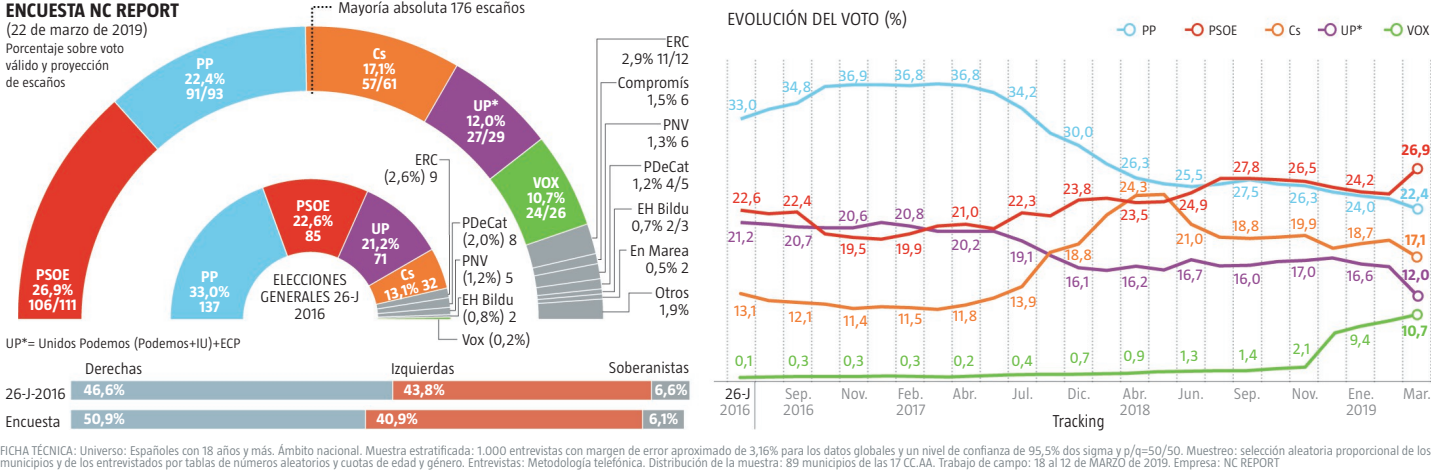
<style>
.page{position:relative;width:1438px;height:471px;background:#fff}
.page>*{position:absolute;margin:0;border:0;box-sizing:border-box;transform-origin:0 0}
.t1{font:700 20px "Taz";letter-spacing:.01em;color:#231f20}
.t2{font:300 18px "Taz";letter-spacing:.01em;color:#231f20}
.t3{font:300 17.6px "Taz";letter-spacing:.01em;color:#231f20;scale:.9 1}
.t4{font:300 16px/17px "Taz";letter-spacing:.01em;color:#231f20;text-align:right}
.t5{font:700 16px/15px "Taz";letter-spacing:.01em;color:#fff;text-align:center}
.t6{font:300 16px/16px "Taz";letter-spacing:.01em;color:#8a8c8f}
.t7{font:16px "Taz";letter-spacing:.005em;color:#e4392b}
.t8{font:16px "Taz";letter-spacing:.005em;color:#70cae9}
.t9{font:16px "Taz";letter-spacing:.01em;color:#f17e36}
.t10{font:16px "Taz";letter-spacing:.01em;color:#944d92}
.t11{font:16px "Taz";color:#71bf4d}
.t12{font:700 16px "Taz";color:#e4392b}
.t13{font:700 16px "Taz";color:#70cae9}
.t14{font:700 16px "Taz";color:#71bf4d}
.t15{font:700 16px "Taz";color:#f17e36}
.t16{font:700 16px "Taz";color:#944d92}
.t17{font:300 14px/17px "Taz";letter-spacing:.01em;color:#231f20}
.t18{font:300 13px/12px "Taz";color:#7a8388}
</style>
<div class="page">
<img style="left:18px;top:7px;width:1413px;height:423px">
<h1 class="t1" style="left:6px;top:-1px;width:175px">ENCUESTA NC REPORT</h1>
<p class="t17" style="left:6px;top:39px;width:120px">Porcentaje sobre voto válido y proyección de escaños</p>
<p class="t4" style="left:6px;top:21px;width:144px">(22 de marzo de 2019)</p>
<p class="t5" style="left:185px;top:56px;width:42px">PP<br>22,4%<br>91/93</p>
<p class="t5" style="left:29px;top:267px;width:49px">PSOE<br>26,9%<br>106/111</p>
<p class="t5" style="left:189px;top:269px;width:42px">PP<br>33,0%<br>137</p>
<p class="t4" style="left:338px;top:-2px;width:188px">Mayoría absoluta 176 escaños</p>
<p class="t5" style="left:362px;top:46px;width:36px">Cs<br>17,1%<br>57/61</p>
<p class="t5" style="left:293px;top:198px;width:42px">PSOE<br>22,6%<br>85</p>
<p class="t4" style="left:383px;top:150px;width:56px">ERC (2,6%) 9</p>
<p class="t5" style="left:362px;top:221px;width:39px">UP<br>21,2%<br>71</p>
<p class="t4" style="left:260px;top:270px;width:100px;text-align:center">ELECCIONES<br>GENERALES 26-J<br>2016</p>
<p class="t5" style="left:380px;top:273px;width:55px;rotate:-14deg">Cs<br>13,1% 32</p>
<p class="t5" style="left:467px;top:98px;width:40px">UP*<br>12,0%<br>27/29</p>
<p class="t4" style="left:462px;top:213px;width:57px;text-align:left">PDeCat (2,0%) 8</p>
<p class="t4" style="left:462px;top:251px;width:53px;text-align:left">PNV (1,2%) 5</p>
<p class="t4" style="left:462px;top:290px;width:56px;text-align:left">EH Bildu (0,8%) 2</p>
<p class="t5" style="left:526px;top:175px;width:41px">VOX<br>10,7%<br>24/26</p>
<p class="t4" style="left:622px;top:32px;width:69px">ERC<br>2,9% 11/12</p>
<p class="t4" style="left:618px;top:74px;width:73px">Compromís<br>1,5% 6</p>
<p class="t4" style="left:648px;top:115px;width:43px">PNV<br>1,3% 6</p>
<p class="t4" style="left:633px;top:157px;width:57px">PDeCat<br>1,2% 4/5</p>
<p class="t4" style="left:631px;top:199px;width:59px;text-align:center">EH Bildu<br>0,7% 2/3</p>
<p class="t4" style="left:630px;top:241px;width:61px">En Marea<br>0,5% 2</p>
<p class="t4" style="left:655px;top:283px;width:35px;text-align:left">Otros<br>1,9%</p>
<p class="t4" style="left:462px;top:330px;width:70px">Vox (0,2%)</p>
<p class="t17" style="left:6px;top:334px;width:236px">UP*= Unidos Podemos (Podemos+IU)+ECP</p>
<p class="t4" style="left:5px;top:379px;width:62px;line-height:27.6px;text-align:left">26-J-2016<br>Encuesta</p>
<p class="t4" style="left:85px;top:359px;width:59px">Derechas</p>
<p class="t4" style="left:391px;top:359px;width:65px">Izquierdas</p>
<p class="t4" style="left:609px;top:358px;width:82px">Soberanistas</p>
<p class="t5" style="left:84px;top:382px;width:43px">46,6%</p>
<p class="t5" style="left:404px;top:382px;width:42px">43,8%</p>
<p class="t5" style="left:655px;top:382px;width:34px">6,6%</p>
<p class="t5" style="left:84px;top:411px;width:43px">50,9%</p>
<p class="t5" style="left:376px;top:411px;width:43px">40,9%</p>
<p class="t5" style="left:649px;top:411px;width:31px">6,1%</p>
<h2 class="t2" style="left:727px;top:7px;width:182px">EVOLUCIÓN DEL VOTO (%)</h2>
<p class="t8" style="left:728px;top:95px;width:30px">33,0</p>
<p class="t8" style="left:782px;top:78px;width:31px">34,8</p>
<p class="t8" style="left:839px;top:67px;width:30px">36,9</p>
<p class="t8" style="left:894px;top:65px;width:31px">36,8</p>
<p class="t8" style="left:951px;top:65px;width:31px">36,8</p>
<p class="t7" style="left:732px;top:188px;width:30px">22,6</p>
<p class="t7" style="left:783px;top:192px;width:30px">22,4</p>
<p class="t10" style="left:728px;top:228px;width:28px">21,2</p>
<p class="t10" style="left:784px;top:231px;width:29px">20,7</p>
<p class="t10" style="left:838px;top:206px;width:31px">20,6</p>
<p class="t10" style="left:895px;top:204px;width:31px">20,8</p>
<p class="t7" style="left:840px;top:240px;width:27px">19,5</p>
<p class="t7" style="left:896px;top:239px;width:28px">19,9</p>
<p class="t7" style="left:952px;top:203px;width:29px">21,0</p>
<p class="t10" style="left:951px;top:236px;width:30px">20,2</p>
<p class="t8" style="left:1008px;top:82px;width:30px">34,2</p>
<p class="t7" style="left:1008px;top:192px;width:30px">22,3</p>
<p class="t10" style="left:1010px;top:248px;width:24px">19,1</p>
<p class="t17" style="left:1142px;top:21px;width:16px">PP</p>
<p class="t17" style="left:1341px;top:21px;width:23px">UP*</p>
<p class="t17" style="left:1407px;top:21px;width:24px">VOX</p>
<p class="t17" style="left:1208px;top:21px;width:30px">PSOE</p>
<p class="t17" style="left:1289px;top:21px;width:13px">Cs</p>
<p class="t8" style="left:1063px;top:122px;width:31px">30,0</p>
<p class="t7" style="left:1063px;top:180px;width:30px">23,8</p>
<p class="t9" style="left:1065px;top:246px;width:28px">18,8</p>
<p class="t8" style="left:1121px;top:153px;width:30px">26,3</p>
<p class="t9" style="left:1119px;top:177px;width:30px">24,3</p>
<p class="t7" style="left:1120px;top:205px;width:30px">23,5</p>
<p class="t12" style="left:1401px;top:140px;width:31px">26,9</p>
<p class="t8" style="left:1175px;top:165px;width:29px">25,5</p>
<p class="t7" style="left:1179px;top:195px;width:30px">24,9</p>
<p class="t7" style="left:1233px;top:158px;width:28px">27,8</p>
<p class="t7" style="left:1288px;top:159px;width:30px">26,5</p>
<p class="t7" style="left:1346px;top:171px;width:30px">24,2</p>
<p class="t8" style="left:1233px;top:183px;width:27px">27,5</p>
<p class="t8" style="left:1289px;top:189px;width:30px">26,3</p>
<p class="t13" style="left:1400px;top:184px;width:30px">22,4</p>
<p class="t8" style="left:1345px;top:198px;width:31px">24,0</p>
<p class="t9" style="left:1176px;top:230px;width:29px">21,0</p>
<p class="t9" style="left:1232px;top:217px;width:28px">18,8</p>
<p class="t9" style="left:1290px;top:215px;width:28px">19,9</p>
<p class="t9" style="left:1348px;top:224px;width:27px">18,7</p>
<p class="t15" style="left:1405px;top:231px;width:22px">17,1</p>
<p class="t10" style="left:1066px;top:273px;width:24px">16,1</p>
<p class="t10" style="left:1122px;top:272px;width:28px">16,2</p>
<p class="t10" style="left:1177px;top:266px;width:27px">16,7</p>
<p class="t10" style="left:1233px;top:269px;width:29px">16,0</p>
<p class="t10" style="left:1291px;top:263px;width:26px">17,0</p>
<p class="t10" style="left:1347px;top:267px;width:28px">16,6</p>
<p class="t16" style="left:1402px;top:266px;width:29px">12,0</p>
<p class="t9" style="left:734px;top:301px;width:24px">13,1</p>
<p class="t9" style="left:789px;top:307px;width:24px">12,1</p>
<p class="t9" style="left:843px;top:312px;width:26px">11,4</p>
<p class="t9" style="left:898px;top:309px;width:25px">11,5</p>
<p class="t9" style="left:953px;top:307px;width:26px">11,8</p>
<p class="t9" style="left:1010px;top:293px;width:27px">13,9</p>
<p class="t11" style="left:735px;top:352px;width:19px">0,1</p>
<p class="t11" style="left:788px;top:352px;width:22px">0,3</p>
<p class="t11" style="left:843px;top:352px;width:22px">0,3</p>
<p class="t11" style="left:899px;top:352px;width:22px">0,3</p>
<p class="t11" style="left:953px;top:352px;width:22px">0,2</p>
<p class="t11" style="left:1011px;top:352px;width:23px">0,4</p>
<p class="t11" style="left:1070px;top:348px;width:21px">0,7</p>
<p class="t11" style="left:1123px;top:347px;width:23px">0,9</p>
<p class="t11" style="left:1180px;top:347px;width:19px">1,3</p>
<p class="t11" style="left:1239px;top:346px;width:20px">1,4</p>
<p class="t11" style="left:1293px;top:340px;width:19px">2,1</p>
<p class="t11" style="left:1349px;top:330px;width:22px">9,4</p>
<p class="t14" style="left:1401px;top:321px;width:27px">10,7</p>
<p class="t4" style="left:725px;top:384px;width:27px">26-J</p>
<p class="t6" style="left:783px;top:384px;width:32px">Sep.<br>2016</p>
<p class="t6" style="left:841px;top:384px;width:29px">Nov.</p>
<p class="t6" style="left:896px;top:384px;width:31px">Feb.<br>2017</p>
<p class="t6" style="left:953px;top:384px;width:26px">Abr.</p>
<p class="t6" style="left:1012px;top:384px;width:23px">Jul.</p>
<p class="t6" style="left:1067px;top:384px;width:25px">Dic.</p>
<p class="t6" style="left:1120px;top:384px;width:32px">Abr.<br>2018</p>
<p class="t6" style="left:1178px;top:384px;width:27px">Jun.</p>
<p class="t6" style="left:1234px;top:384px;width:29px">Sep.</p>
<p class="t6" style="left:1292px;top:384px;width:29px">Nov.</p>
<p class="t6" style="left:1346px;top:384px;width:32px">Ene.<br>2019</p>
<p class="t6" style="left:1403px;top:384px;width:30px">Mar.</p>
<h3 class="t3" style="left:1053px;top:409px;width:59px">Tracking</h3>
<p class="t6" style="left:720px;top:401px;width:32px">2016</p>
<p class="t18" style="left:0;top:444px;width:1432px">FICHA TÉCNICA: Universo: Españoles con 18 años y más. Ámbito nacional. Muestra estratificada: 1.000 entrevistas con margen de error aproximado de 3,16% para los datos globales y un nivel de confianza de 95,5% dos sigma y p/q=50/50. Muestreo: selección aleatoria proporcional de los municipios y de los entrevistados por tablas de números aleatorios y cuotas de edad y género. Entrevistas: Metodología telefónica. Distribución de la muestra: 89 municipios de las 17 CC.AA. Trabajo de campo: 18 al 12 de MARZO de 2019. Empresa: NC REPORT</p>
</div>
